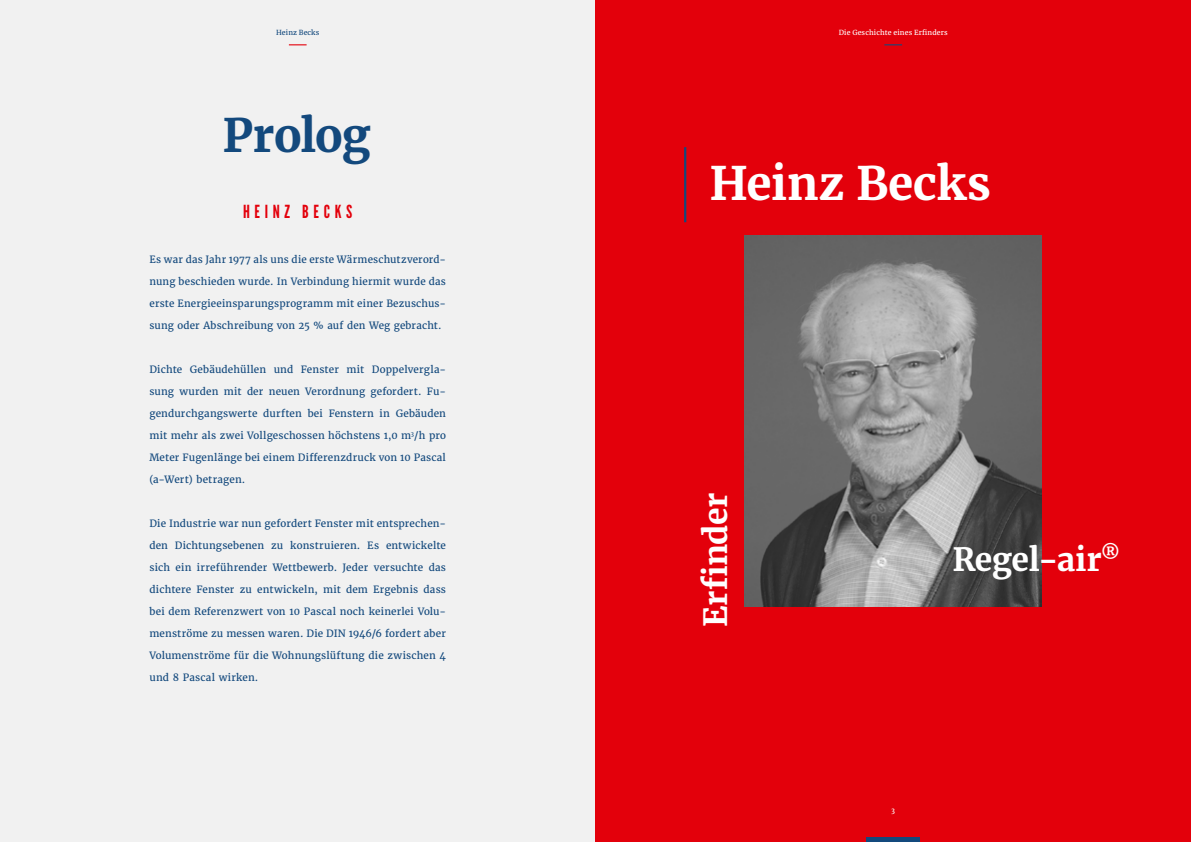
<style>
.page{position:relative;width:1191px;height:842px;background:#f1f1f1}
.page>*{position:absolute;margin:0;border:0;box-sizing:border-box;transform-origin:0 0}
.t1{font:700 46px "Merriweather";letter-spacing:-.01em;color:#fff}
.t2{font:700 46px "Merriweather";letter-spacing:-.025em;color:#13497d}
.t3{font:700 32px "Merriweather";letter-spacing:-.015em;color:#fff}
.t4{font:18px "League Gothic";letter-spacing:.26em;color:#e3000b}
.t5{font:10px "Merriweather";letter-spacing:.015em;color:#13497d}
.t6{font:7px "Merriweather";letter-spacing:.02em;color:#fff}
.t7{font:7px "Merriweather";letter-spacing:.02em;color:#13497d}
</style>
<div class="page">
<div style="left:595px;top:0;width:596px;height:842px;background:#e3000b"></div>
<svg style="left:289px;top:44px;width:17px;height:1px"></svg>
<svg style="left:884px;top:44px;width:18px;height:1px"></svg>
<div style="left:866px;top:837px;width:53px;height:5px;background:#13497d"></div>
<hr style="left:684px;top:147px;width:2px;height:75px;background:#13497d">
<img style="left:745px;top:236px;width:296px;height:370px">
<p class="t7" style="left:276px;top:29px;width:45px">Heinz Becks</p>
<p class="t6" style="left:838px;top:29px;width:110px">Die Geschichte eines Erfinders</p>
<h1 class="t2" style="left:222px;top:106px;width:149px">Prolog</h1>
<h3 class="t4" style="left:243px;top:201px;width:111px">HEINZ BECKS</h3>
<p class="t5" style="left:149px;top:253px;width:298px">Es war das Jahr 1977 als uns die erste Wärmeschutzverord-</p>
<p class="t5" style="left:149px;top:275px;width:298px">nung beschieden wurde. In Verbindung hiermit wurde das</p>
<p class="t5" style="left:149px;top:297px;width:298px">erste Energieeinsparungsprogramm mit einer Bezuschus-</p>
<p class="t5" style="left:149px;top:319px;width:293px">sung oder Abschreibung von 25 % auf den Weg gebracht.</p>
<p class="t5" style="left:149px;top:363px;width:298px">Dichte Gebäudehüllen und Fenster mit Doppelvergla-</p>
<p class="t5" style="left:149px;top:385px;width:298px">sung wurden mit der neuen Verordnung gefordert. Fu-</p>
<p class="t5" style="left:149px;top:407px;width:298px">gendurchgangswerte durften bei Fenstern in Gebäuden</p>
<p class="t5" style="left:149px;top:429px;width:298px">mit mehr als zwei Vollgeschossen höchstens 1,0 m<sup>3</sup>/h pro</p>
<p class="t5" style="left:149px;top:451px;width:298px">Meter Fugenlänge bei einem Differenzdruck von 10 Pascal</p>
<p class="t5" style="left:149px;top:473px;width:97px">(a-Wert) betragen.</p>
<p class="t5" style="left:149px;top:517px;width:298px">Die Industrie war nun gefordert Fenster mit entsprechen-</p>
<p class="t5" style="left:149px;top:539px;width:298px">den Dichtungsebenen zu konstruieren. Es entwickelte</p>
<p class="t5" style="left:149px;top:561px;width:298px">sich ein irreführender Wettbewerb. Jeder versuchte das</p>
<p class="t5" style="left:149px;top:583px;width:298px">dichtere Fenster zu entwickeln, mit dem Ergebnis dass</p>
<p class="t5" style="left:149px;top:605px;width:298px">bei dem Referenzwert von 10 Pascal noch keinerlei Volu-</p>
<p class="t5" style="left:149px;top:627px;width:298px">menströme zu messen waren. Die DIN 1946/6 fordert aber</p>
<p class="t5" style="left:149px;top:649px;width:298px">Volumenströme für die Wohnungslüftung die zwischen 4</p>
<p class="t5" style="left:149px;top:671px;width:110px">und 8 Pascal wirken.</p>
<h1 class="t1" style="left:709px;top:154px;width:283px">Heinz Becks</h1>
<h2 class="t3" style="left:695px;top:627px;width:135px;rotate:-90deg">Erfinder</h2>
<h2 class="t3" style="left:952px;top:539px;width:169px">Regel-air<sup>®</sup></h2>
<p class="t6" style="left:891px;top:806px;width:5px">3</p>
</div>
